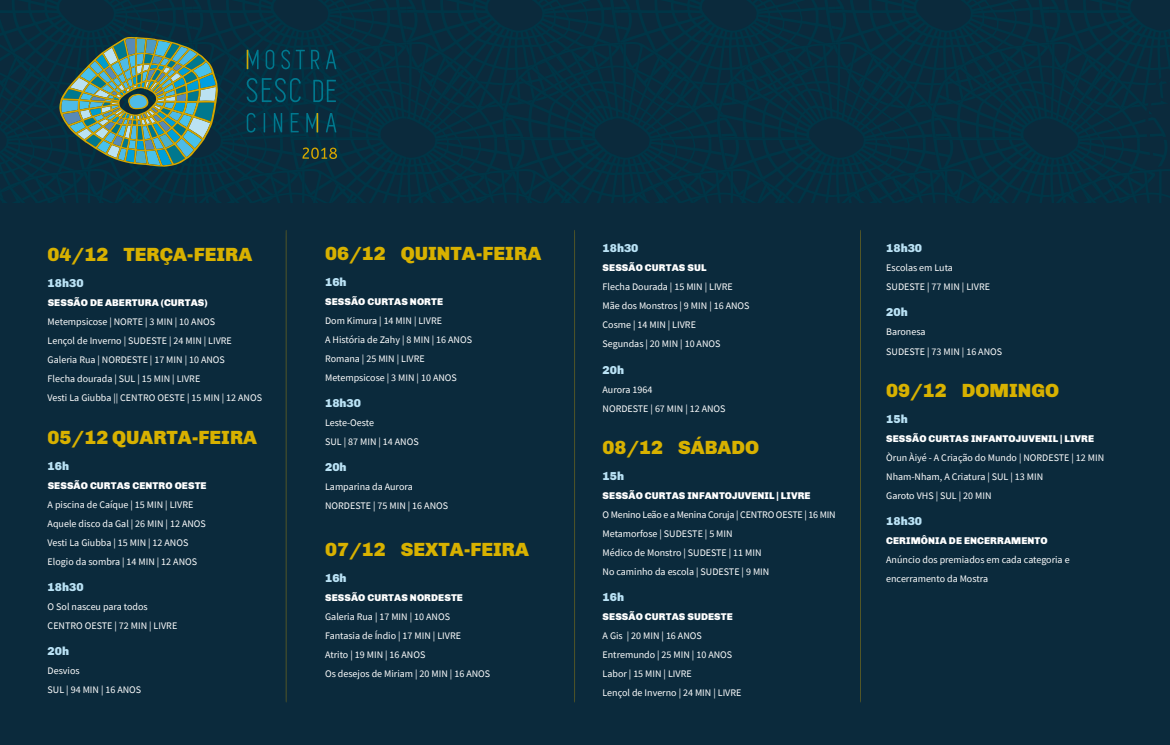
<style>
.page{position:relative;width:1170px;height:745px;background:#fff}
.page>*{position:absolute;margin:0;border:0;box-sizing:border-box;transform-origin:0 0}
.t1{font:900 19.5px "Chivo";color:#d8b100}
.t2{font:900 11.75px "Chivo";color:#bae2f5}
.t3{font:10px/19px "Source Sans Pro";color:#fff}
.t4{font:900 10px "Chivo";letter-spacing:.01em;color:#fff}
</style>
<div class="page">
<div style="left:0;top:0;width:1169px;height:744px;background:#0b2a3c"></div>
<svg style="left:0;top:0;width:1169px;height:203px"></svg>
<svg style="left:286px;top:230px;width:1px;height:472px"></svg>
<svg style="left:574px;top:230px;width:1px;height:472px"></svg>
<svg style="left:860px;top:230px;width:1px;height:472px"></svg>
<h1 class="t1" style="left:48px;top:242px;width:206px">04/12 TERÇA-FEIRA</h1>
<p class="t2" style="left:48px;top:276px;width:37px">18h30</p>
<p class="t4" style="left:48px;top:296px;width:161px">SESSÃO DE ABERTURA (CURTAS)</p>
<p class="t3" style="left:48px;top:312px;width:216px">Metempsicose | NORTE | 3 MIN | 10 ANOS<br>Lençol de Inverno | SUDESTE | 24 MIN | LIVRE Galeria Rua | NORDESTE | 17 MIN | 10 ANOS<br>Flecha dourada | SUL | 15 MIN | LIVRE<br>Vesti La Giubba || CENTRO OESTE | 15 MIN | 12 ANOS</p>
<h1 class="t1" style="left:48px;top:425px;width:211px">05/12 QUARTA-FEIRA</h1>
<p class="t2" style="left:48px;top:458px;width:23px">16h</p>
<p class="t4" style="left:48px;top:479px;width:160px">SESSÃO CURTAS CENTRO OESTE</p>
<p class="t3" style="left:48px;top:494px;width:160px">A piscina de Caíque | 15 MIN | LIVRE<br>Aquele disco da Gal | 26 MIN | 12 ANOS<br>Vesti La Giubba | 15 MIN | 12 ANOS<br>Elogio da sombra | 14 MIN | 12 ANOS</p>
<p class="t2" style="left:48px;top:579px;width:37px">18h30</p>
<p class="t3" style="left:48px;top:597px;width:131px">O Sol nasceu para todos<br>CENTRO OESTE | 72 MIN | LIVRE</p>
<p class="t2" style="left:48px;top:643px;width:23px">20h</p>
<p class="t3" style="left:48px;top:661px;width:95px">Desvios<br>SUL | 94 MIN | 16 ANOS</p>
<h1 class="t1" style="left:325px;top:241px;width:217px">06/12 QUINTA-FEIRA</h1>
<p class="t2" style="left:325px;top:274px;width:23px">16h</p>
<p class="t4" style="left:325px;top:295px;width:119px">SESSÃO CURTAS NORTE</p>
<p class="t3" style="left:325px;top:310px;width:148px">Dom Kimura | 14 MIN | LIVRE<br>A História de Zahy | 8 MIN | 16 ANOS<br>Romana | 25 MIN | LIVRE<br>Metempsicose | 3 MIN | 10 ANOS</p>
<p class="t2" style="left:325px;top:395px;width:37px">18h30</p>
<p class="t3" style="left:325px;top:413px;width:95px">Leste-Oeste<br>SUL | 87 MIN | 14 ANOS</p>
<p class="t2" style="left:325px;top:460px;width:23px">20h</p>
<p class="t3" style="left:325px;top:477px;width:124px">Lamparina da Aurora<br>NORDESTE | 75 MIN | 16 ANOS</p>
<h1 class="t1" style="left:325px;top:537px;width:205px">07/12 SEXTA-FEIRA</h1>
<p class="t2" style="left:325px;top:570px;width:23px">16h</p>
<p class="t4" style="left:325px;top:591px;width:139px">SESSÃO CURTAS NORDESTE</p>
<p class="t3" style="left:325px;top:607px;width:167px">Galeria Rua | 17 MIN | 10 ANOS<br>Fantasia de Índio | 17 MIN | LIVRE<br>Atrito | 19 MIN | 16 ANOS<br>Os desejos de Miriam | 20 MIN | 16 ANOS</p>
<p class="t2" style="left:602px;top:241px;width:37px">18h30</p>
<p class="t4" style="left:602px;top:262px;width:105px">SESSÃO CURTAS SUL</p>
<p class="t3" style="left:602px;top:277px;width:148px">Flecha Dourada | 15 MIN | LIVRE<br>Mãe dos Monstros | 9 MIN | 16 ANOS<br>Cosme | 14 MIN | LIVRE<br>Segundas | 20 MIN | 10 ANOS</p>
<p class="t2" style="left:602px;top:362px;width:23px">20h</p>
<p class="t3" style="left:602px;top:379px;width:124px">Aurora 1964<br>NORDESTE | 67 MIN | 12 ANOS</p>
<h1 class="t1" style="left:602px;top:435px;width:158px">08/12 SÁBADO</h1>
<p class="t2" style="left:602px;top:469px;width:23px">15h</p>
<p class="t4" style="left:602px;top:489px;width:209px">SESSÃO CURTAS INFANTOJUVENIL | LIVRE</p>
<p class="t3" style="left:602px;top:505px;width:235px">O Menino Leão e a Menina Coruja | CENTRO OESTE | 16 MIN Metamorfose | SUDESTE | 5 MIN<br>Médico de Monstro | SUDESTE | 11 MIN<br>No caminho da escola | SUDESTE | 9 MIN</p>
<p class="t2" style="left:602px;top:590px;width:23px">16h</p>
<p class="t4" style="left:602px;top:610px;width:132px">SESSÃO CURTAS SUDESTE</p>
<p class="t3" style="left:602px;top:626px;width:140px">A Gis | 20 MIN | 16 ANOS<br>Entremundo | 25 MIN | 10 ANOS<br>Labor | 15 MIN | LIVRE<br>Lençol de Inverno | 24 MIN | LIVRE</p>
<p class="t2" style="left:886px;top:241px;width:37px">18h30</p>
<p class="t3" style="left:886px;top:258px;width:105px">Escolas em Luta<br>SUDESTE | 77 MIN | LIVRE</p>
<p class="t2" style="left:886px;top:305px;width:23px">20h</p>
<p class="t3" style="left:886px;top:322px;width:117px">Baronesa<br>SUDESTE | 73 MIN | 16 ANOS</p>
<h1 class="t1" style="left:886px;top:378px;width:174px">09/12 DOMINGO</h1>
<p class="t2" style="left:886px;top:412px;width:23px">15h</p>
<p class="t4" style="left:886px;top:432px;width:209px">SESSÃO CURTAS INFANTOJUVENIL | LIVRE</p>
<p class="t3" style="left:886px;top:448px;width:219px">Òrun Àiyé - A Criação do Mundo | NORDESTE | 12 MIN<br>Nham-Nham, A Criatura | SUL | 13 MIN<br>Garoto VHS | SUL | 20 MIN</p>
<p class="t2" style="left:886px;top:514px;width:37px">18h30</p>
<p class="t4" style="left:886px;top:534px;width:163px">CERIMÔNIA DE ENCERRAMENTO</p>
<p class="t3" style="left:886px;top:550px;width:185px">Anúncio dos premiados em cada categoria e encerramento da Mostra</p>
</div>
